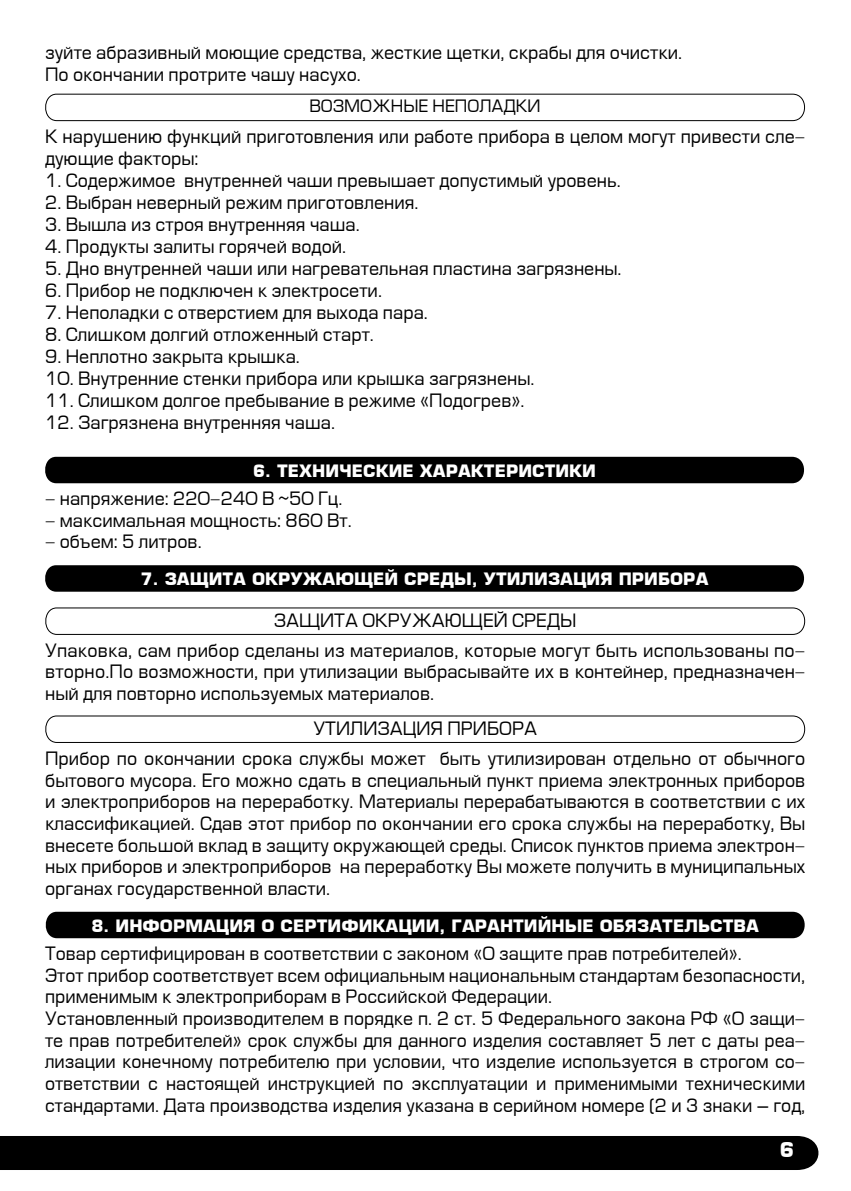
<style>
.page{position:relative;width:851px;height:1191px;background:#fff}
.page>*{position:absolute;margin:0;border:0;box-sizing:border-box;transform-origin:0 0}
.t1{font:700 20px "Europe";color:#fff}
.t2{font:18px/21.6px "Europe";color:#000}
.t3{font:700 16.6px "Europe";color:#fff}
.t4{font:16.6px "Europe";color:#000}
</style>
<div class="page">
<div style="left:0;top:1136px;width:819px;height:34px;background:#000"></div>
<svg style="left:45px;top:93px;width:760px;height:29px"></svg>
<div style="left:45px;top:457px;width:759px;height:26px;background:#000"></div>
<div style="left:45px;top:565px;width:759px;height:26px;background:#000"></div>
<svg style="left:45px;top:607px;width:761px;height:28px"></svg>
<svg style="left:45px;top:715px;width:761px;height:28px"></svg>
<div style="left:45px;top:911px;width:760px;height:27px;background:#000"></div>
<p class="t2" style="left:45px;top:42px;width:638px">зуйте абразивный моющие средства, жесткие щетки, скрабы для очистки.<br>По окончании протрите чашу насухо.</p>
<p class="t4" style="left:309px;top:97px;width:233px">ВОЗМОЖНЫЕ НЕПОЛАДКИ</p>
<p class="t2" style="left:45px;top:126px;width:761px">К нарушению функций приготовления или работе прибора в целом могут привести сле&shy;дующие факторы:</p>
<p class="t2" style="left:45px;top:170px;width:577px">1. Содержимое внутренней чаши превышает допустимый уровень.</p>
<p class="t2" style="left:45px;top:192px;width:375px">2. Выбран неверный режим приготовления.</p>
<p class="t2" style="left:45px;top:214px;width:316px">3. Вышла из строя внутренняя чаша.</p>
<p class="t2" style="left:45px;top:236px;width:302px">4. Продукты залиты горячей водой.</p>
<p class="t2" style="left:45px;top:258px;width:578px">5. Дно внутренней чаши или нагревательная пластина загрязнены.</p>
<p class="t2" style="left:45px;top:280px;width:338px">6. Прибор не подключен к электросети.</p>
<p class="t2" style="left:45px;top:302px;width:384px">7. Неполадки с отверстием для выхода пара.</p>
<p class="t2" style="left:45px;top:324px;width:330px">8. Слишком долгий отложенный старт.</p>
<p class="t2" style="left:45px;top:346px;width:256px">9. Неплотно закрыта крышка.</p>
<p class="t2" style="left:45px;top:368px;width:490px">10. Внутренние стенки прибора или крышка загрязнены.</p>
<p class="t2" style="left:45px;top:390px;width:481px">11. Слишком долгое пребывание в режиме «Подогрев».</p>
<p class="t2" style="left:45px;top:412px;width:291px">12. Загрязнена внутренняя чаша.</p>
<p class="t3" style="left:253px;top:460px;width:344px">6. ТЕХНИЧЕСКИЕ ХАРАКТЕРИСТИКИ</p>
<p class="t2" style="left:45px;top:488px;width:299px">- напряжение: 220-240 В ~50 Гц.</p>
<p class="t2" style="left:45px;top:510px;width:308px">- максимальная мощность: 860 Вт.</p>
<p class="t2" style="left:45px;top:532px;width:158px">- объем: 5 литров.</p>
<p class="t3" style="left:141px;top:569px;width:569px">7. ЗАЩИТА ОКРУЖАЮЩЕЙ СРЕДЫ, УТИЛИЗАЦИЯ ПРИБОРА</p>
<p class="t2" style="left:45px;top:606px;width:761px;line-height:29.8px;text-align:center">ЗАЩИТА ОКРУЖАЮЩЕЙ СРЕДЫ<br>Упаковка, сам прибор сделаны из материалов, которые могут быть использованы по-</p>
<p class="t2" style="left:45px;top:661px;width:761px">вторно.По возможности, при утилизации выбрасывайте их в контейнер, предназначен&shy;ный для повторно используемых материалов.</p>
<p class="t2" style="left:45px;top:714px;width:761px;line-height:30.2px;text-align:center">УТИЛИЗАЦИЯ ПРИБОРА<br>Прибор по окончании срока службы может быть утилизирован отдельно от обычного</p>
<p class="t2" style="left:45px;top:770px;width:761px;text-align:justify">бытового мусора. Его можно сдать в специальный пункт приема электронных приборов и электроприборов на переработку. Материалы перерабатываются в соответствии с их классификацией. Сдав этот прибор по окончании его срока службы на переработку, Вы внесете большой вклад в защиту окружающей среды. Список пунктов приема электрон&shy;ных приборов и электроприборов на переработку Вы можете получить в муниципальных органах государственной власти.</p>
<p class="t3" style="left:92px;top:915px;width:668px">8. ИНФОРМАЦИЯ О СЕРТИФИКАЦИИ, ГАРАНТИЙНЫЕ ОБЯЗАТЕЛЬСТВА</p>
<p class="t2" style="left:45px;top:943px;width:761px">Товар сертифицирован в соответствии с законом «О защите прав потребителей».<br>Этот прибор соответствует всем официальным национальным стандартам безопасности, применимым к электроприборам в Российской Федерации.<br>Установленный производителем в порядке п. 2 ст. 5 Федерального закона РФ «О защи&shy;те прав потребителей» срок службы для данного изделия составляет 5 лет с даты реа&shy;лизации конечному потребителю при условии, что изделие используется в строгом со&shy;ответствии с настоящей инструкцией по эксплуатации и применимыми техническими стандартами. Дата производства изделия указана в серийном номере (2 и 3 знаки – год,</p>
<p class="t1" style="left:779px;top:1137px;width:16px">6</p>
</div>
